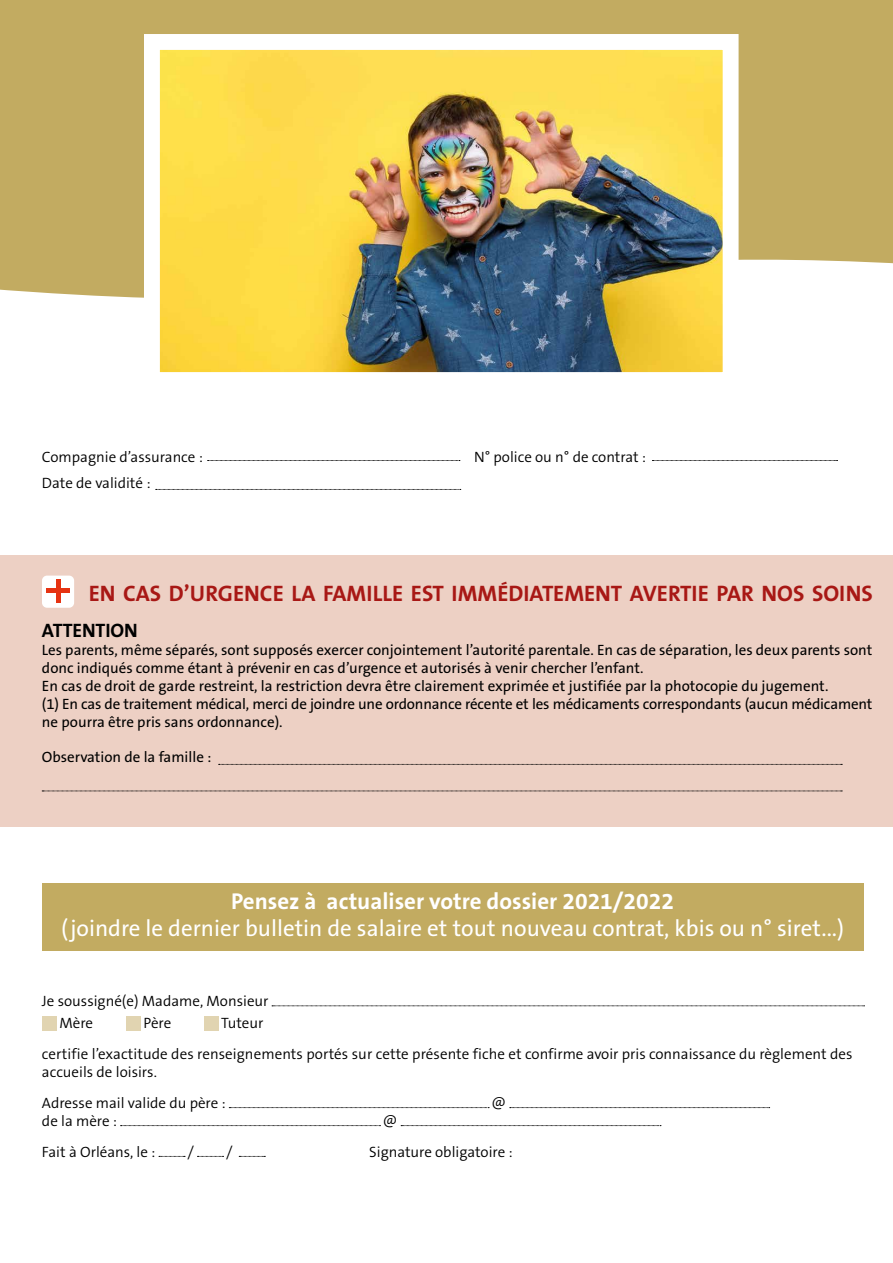
<style>
.page{position:relative;width:893px;height:1263px;background:#fff}
.page>*{position:absolute;margin:0;border:0;box-sizing:border-box;transform-origin:0 0}
.t1{font:22.95px "The Sans B5 Plain";color:#fff}
.t2{font:700 22.95px "The Sans B7";color:#fff}
.t3{font:700 22.5px "The Sans B7";color:#a81815}
.t4{font:700 19.5px "The Sans B7";letter-spacing:-.005em;color:#000}
.t5{font:15px/18px "The Sans B5 Plain";color:#000}
.t6{font:300 15px/30.8px "The Sans B4";color:#000}
</style>
<div class="page">
<div style="left:0;top:555px;width:893px;height:271px;background:#edd0c4"></div>
<svg style="left:219px;top:764px;width:623px;height:1px"></svg>
<svg style="left:42px;top:791px;width:800px;height:1px"></svg>
<div style="left:42px;top:576px;width:32px;height:32px;background:#fff;border-radius:5px"></div>
<div style="left:46px;top:588px;width:24px;height:5px;background:#e63312"></div>
<hr style="left:56px;top:579px;width:4px;height:23px;background:#e63312">
<svg style="left:208px;top:460px;width:252px;height:1px"></svg>
<svg style="left:652px;top:460px;width:185px;height:1px"></svg>
<svg style="left:156px;top:489px;width:305px;height:1px"></svg>
<div style="left:42px;top:883px;width:821px;height:68px;background:#c2ab61"></div>
<svg style="left:272px;top:1005px;width:592px;height:1px"></svg>
<div style="left:42px;top:1016px;width:14px;height:14px;background:#e1d4b1"></div>
<div style="left:126px;top:1016px;width:14px;height:14px;background:#e1d4b1"></div>
<div style="left:204px;top:1016px;width:14px;height:14px;background:#e1d4b1"></div>
<svg style="left:229px;top:1107px;width:260px;height:1px"></svg>
<svg style="left:510px;top:1107px;width:260px;height:1px"></svg>
<svg style="left:121px;top:1125px;width:259px;height:1px"></svg>
<svg style="left:401px;top:1125px;width:260px;height:1px"></svg>
<svg style="left:159px;top:1156px;width:26px;height:1px"></svg>
<svg style="left:197px;top:1156px;width:27px;height:1px"></svg>
<svg style="left:239px;top:1156px;width:26px;height:1px"></svg>
<div style="left:0;top:0;width:893px;height:298px;background:#c2ab61"></div>
<img style="left:161px;top:51px;width:561px;height:320px">
<div style="left:144px;top:34px;width:595px;height:354px;border:16px solid #fff"></div>
<p class="t6" style="left:42px;top:442px;width:162px">Compagnie d’assurance :</p>
<p class="t6" style="left:474px;top:442px;width:174px">N° police ou n° de contrat :</p>
<p class="t6" style="left:42px;top:468px;width:110px">Date de validité :</p>
<h2 class="t3" style="left:89px;top:582px;width:785px">EN CAS D’URGENCE LA FAMILLE EST IMMÉDIATEMENT AVERTIE PAR NOS SOINS</h2>
<h3 class="t4" style="left:42px;top:620px;width:97px">ATTENTION</h3>
<p class="t5" style="left:42px;top:641px;width:832px">Les parents, même séparés, sont supposés exercer conjointement l’autorité parentale. En cas de séparation, les deux parents sont donc indiqués comme étant à prévenir en cas d’urgence et autorisés à venir chercher l’enfant.<br>En cas de droit de garde restreint, la restriction devra être clairement exprimée et justifiée par la photocopie du jugement.<br>(1) En cas de traitement médical, merci de joindre une ordonnance récente et les médicaments correspondants (aucun médicament ne pourra être pris sans ordonnance).</p>
<p class="t5" style="left:42px;top:748px;width:171px">Observation de la famille :</p>
<h1 class="t2" style="left:231px;top:889px;width:445px">Pensez à actualiser votre dossier 2021/2022</h1>
<h1 class="t1" style="left:61px;top:917px;width:785px">(joindre le dernier bulletin de salaire et tout nouveau contrat, kbis ou n° siret...)</h1>
<p class="t6" style="left:60px;top:990px;width:210px;line-height:22.2px;text-indent:-18px">Je soussigné(e) Madame, Monsieur<br>Mère</p>
<p class="t6" style="left:144px;top:1008px;width:29px">Père</p>
<p class="t6" style="left:42px;top:1008px;width:812px;text-indent:179px">Tuteur<br>certifie l’exactitude des renseignements portés sur cette présente fiche et confirme avoir pris connaissance du règlement des</p>
<p class="t6" style="left:42px;top:1057px;width:185px">accueils de loisirs.<br>Adresse mail valide du père :</p>
<p class="t6" style="left:492px;top:1088px;width:16px">@</p>
<p class="t6" style="left:42px;top:1106px;width:77px">de la mère :</p>
<p class="t6" style="left:383px;top:1106px;width:16px">@</p>
<p class="t6" style="left:42px;top:1137px;width:115px">Fait à Orléans, le :</p>
<p class="t6" style="left:188px;top:1137px;width:8px">/</p>
<p class="t6" style="left:226px;top:1137px;width:8px">/</p>
<p class="t6" style="left:369px;top:1137px;width:145px">Signature obligatoire :</p>
</div>
